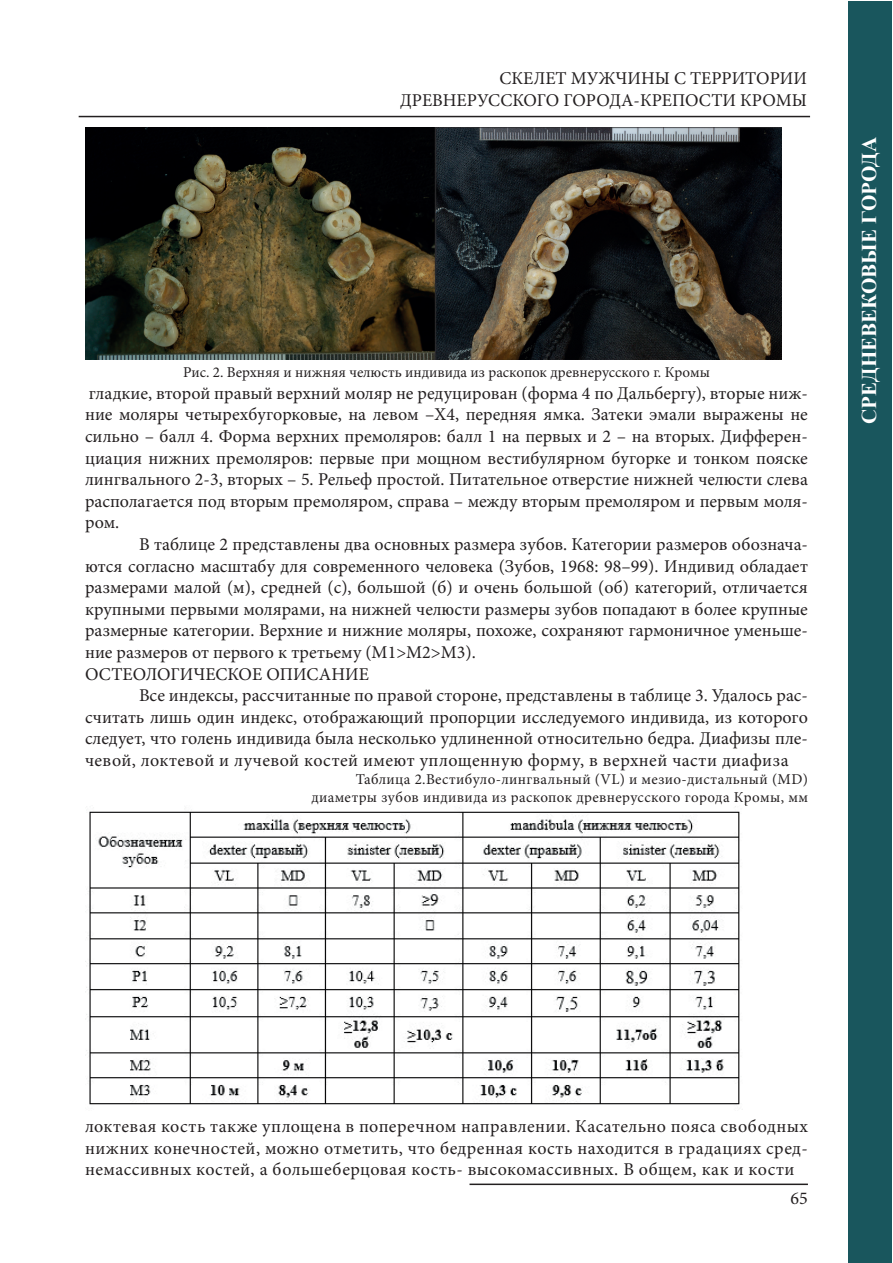
<style>
.page{position:relative;width:893px;height:1263px;background:#fff}
.page>*{position:absolute;margin:0;border:0;box-sizing:border-box;transform-origin:0 0}
.t1{font:700 21px "Times New Roman";color:#fff}
.t2{font:18px/21.6px "Minion Pro";color:#231f20;text-align:justify}
.t3{font:15px/18px "Minion Pro";letter-spacing:.02em;color:#231f20;text-align:right}
.t4{font:15px "Minion Pro";color:#231f20}
</style>
<div class="page">
<hr style="left:79px;top:116px;width:731px;height:1px;background:#231f20">
<img style="left:85px;top:128px;width:696px;height:231px">
<img style="left:85px;top:806px;width:655px;height:299px">
<hr style="left:469px;top:1183px;width:339px;height:2px;background:#231f20">
<div style="left:848px;top:1px;width:44px;height:1261px;background:#19565d"></div>
<p class="t2" style="left:400px;top:68px;width:408px;text-align:right">СКЕЛЕТ МУЖЧИНЫ С ТЕРРИТОРИИ<br>ДРЕВНЕРУССКОГО ГОРОДА-КРЕПОСТИ КРОМЫ</p>
<p class="t4" style="left:183px;top:362px;width:528px">Рис. 2. Верхняя и нижняя челюсть индивида из раскопок древнерусского г. Кромы</p>
<p class="t2" style="left:85px;top:382px;width:724px">гладкие, второй правый верхний моляр не редуцирован (форма 4 по Дальбергу), вторые ниж&shy;ние моляры четырехбугорковые, на левом –X4, передняя ямка. Затеки эмали выражены не сильно – балл 4. Форма верхних премоляров: балл 1 на первых и 2 – на вторых. Дифферен&shy;циация нижних премоляров: первые при мощном вестибулярном бугорке и тонком пояске лингвального 2-3, вторых – 5. Рельеф простой. Питательное отверстие нижней челюсти слева располагается под вторым премоляром, справа – между вторым премоляром и первым моля&shy;ром.</p>
<p class="t2" style="left:85px;top:533px;width:724px;text-align:left;text-indent:54px">В таблице 2 представлены два основных размера зубов. Категории размеров обознача&shy;ются согласно масштабу для современного человека (Зубов, 1968: 98–99). Индивид обладает размерами малой (м), средней (с), большой (б) и очень большой (об) категорий, отличается крупными первыми молярами, на нижней челюсти размеры зубов попадают в более крупные размерные категории. Верхние и нижние моляры, похоже, сохраняют гармоничное уменьше&shy;ние размеров от первого к третьему (M1&gt;M2&gt;M3).<br>ОСТЕОЛОГИЧЕСКОЕ ОПИСАНИЕ</p>
<p class="t2" style="left:85px;top:685px;width:724px;text-indent:54px">Все индексы, рассчитанные по правой стороне, представлены в таблице 3. Удалось рас&shy;считать лишь один индекс, отображающий пропорции исследуемого индивида, из которого следует, что голень индивида была несколько удлиненной относительно бедра. Диафизы пле&shy;чевой, локтевой и лучевой костей имеют уплощенную форму, в верхней части диафиза</p>
<p class="t3" style="left:311px;top:770px;width:498px">Таблица 2.Вестибуло-лингвальный (VL) и мезио-дистальный (MD) диаметры зубов индивида из раскопок древнерусского города Кромы, мм</p>
<p class="t1" style="left:854px;top:424px;width:288px;rotate:-90deg">СРЕДНЕВЕКОВЫЕ ГОРОДА</p>
<p class="t2" style="left:85px;top:1116px;width:724px">локтевая кость также уплощена в поперечном направлении. Касательно пояса свободных нижних конечностей, можно отметить, что бедренная кость находится в градациях сред&shy;немассивных костей, а большеберцовая кость- высокомассивных. В общем, как и кости</p>
<p class="t2" style="left:791px;top:1187px;width:19px">65</p>
</div>
